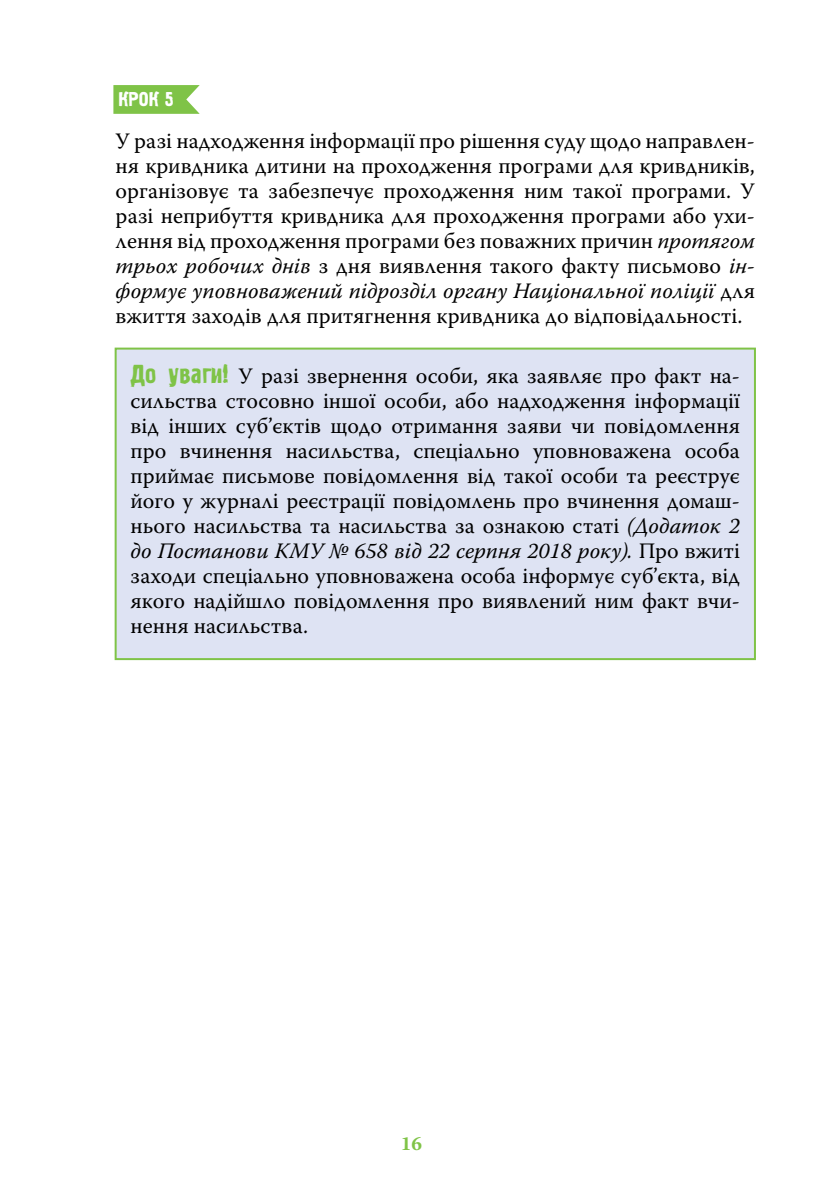
<style>
.page{position:relative;width:840px;height:1191px;background:#fff}
.page>*{position:absolute;margin:0;border:0;box-sizing:border-box;transform-origin:0 0}
.t1{font:22px/25px "Warnock Pro";color:#000;text-align:justify}
.t2{font:20px "Graffiti 1 C";color:#fff}
.t3{font:700 19.6px "Warnock Pro";color:#7fc347}
.s1{font-style:italic}
.s2{font-family:"Graffiti 1 C";font-size:26px;color:#7fc347}
</style>
<div class="page">
<svg style="left:113px;top:85px;width:86px;height:29px;background:#89c756"></svg>
<div style="left:116px;top:348px;width:638px;height:311px;background:#dee3f3"></div>
<div style="left:115px;top:347px;width:640px;height:313px;border:2px solid #7fc347"></div>
<p class="t2" style="left:118px;top:88px;width:57px">КРОК 5</p>
<p class="t1" style="left:116px;top:128px;width:640px">У разі надходження інформації про рішення суду щодо направлен&shy;ня кривдника дитини на проходження програми для кривдників, організовує та забезпечує проходження ним такої програми. У разі неприбуття кривдника для проходження програми або ухи&shy;лення від проходження програми без поважних причин <span class="s1">протягом трьох робочих днів</span> з дня виявлення такого факту письмово <span class="s1">ін&shy;формує уповноважений підрозділ органу Національної поліції</span> для вжиття заходів для притягнення кривдника до відповідальності.</p>
<p class="t1" style="left:130px;top:363px;width:610px"><span class="s2">До уваги!</span> У разі звернення особи, яка заявляє про факт на&shy;сильства стосовно іншої особи, або надходження інформації від інших суб’єктів щодо отримання заяви чи повідомлення про вчинення насильства, спеціально уповноважена особа приймає письмове повідомлення від такої особи та реєструє його у журналі реєстрації повідомлень про вчинення домаш&shy;нього насильства та насильства за ознакою статі <span class="s1">(Додаток 2 до Постанови КМУ № 658 від 22 серпня 2018 року).</span> Про вжиті заходи спеціально уповноважена особа інформує суб’єкта, від якого надійшло повідомлення про виявлений ним факт вчи&shy;нення насильства.</p>
<p class="t3" style="left:400px;top:1131px;width:23px">16</p>
</div>
